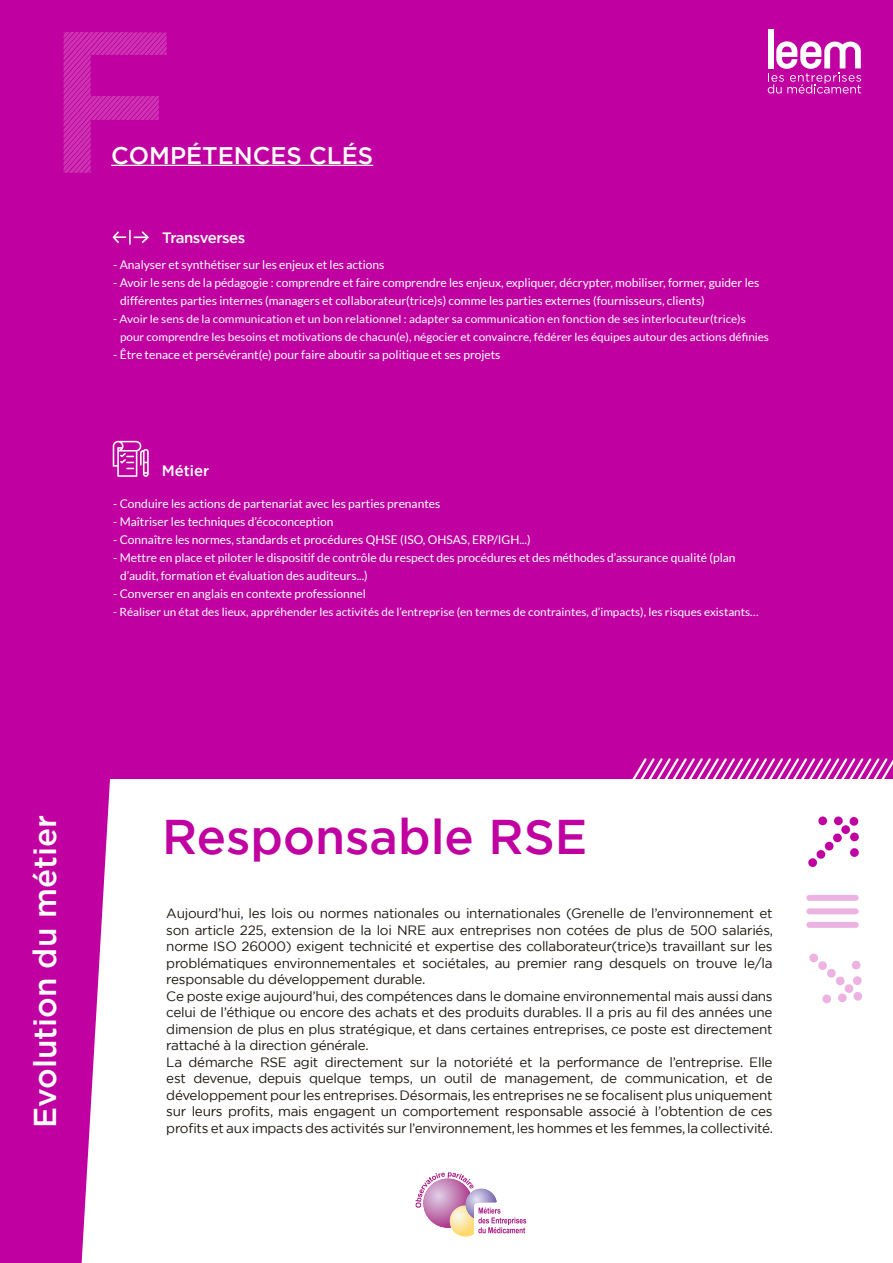
<style>
.page{position:relative;width:893px;height:1263px;background:#fff}
.page>*{position:absolute;margin:0;border:0;box-sizing:border-box;transform-origin:0 0}
.t1{font:500 48.6px "Gotham";color:#c000a0}
.t2{font:500 31.5px "Gotham";color:#fff}
.t3{font:500 24px "Gotham";color:#fff}
.t4{font:500 15px "Gotham";letter-spacing:-.03em;color:#fff}
.t5{font:13.5px/16.5px "Gotham";letter-spacing:-.02em;color:#1d160f}
.t6{font:12px/18px "Lato";color:#fff}
.t7{font:11.25px/18px "Lato";color:#fff;scale:1.05 1}
.t8{font:11.25px "Lato";color:#fff;scale:1.04 1}
</style>
<div class="page">
<div style="left:0;top:0;width:893px;height:779px;background:#c000a0"></div>
<svg style="left:632px;top:758px;width:261px;height:21px"></svg>
<hr style="left:111px;top:165px;width:262px;height:1px;background:#fff">
<svg style="left:113px;top:230px;width:36px;height:14px"></svg>
<svg style="left:113px;top:441px;width:36px;height:36px"></svg>
<svg style="left:416px;top:1172px;width:110px;height:65px"></svg>
<svg style="left:0;top:779px;width:110px;height:484px;background:#c820ac"></svg>
<div style="left:809px;top:895px;width:47px;height:6px;background:#ecb3e2"></div>
<div style="left:809px;top:908px;width:47px;height:6px;background:#ecb3e2"></div>
<div style="left:809px;top:922px;width:47px;height:6px;background:#ecb3e2"></div>
<div style="left:850px;top:817px;width:8px;height:9px;background:#c000a0;border-radius:50%"></div>
<div style="left:841px;top:825px;width:9px;height:9px;background:#c000a0;border-radius:50%"></div>
<div style="left:833px;top:833px;width:9px;height:9px;background:#c000a0;border-radius:50%"></div>
<div style="left:825px;top:842px;width:8px;height:8px;background:#c000a0;border-radius:50%"></div>
<div style="left:816px;top:850px;width:9px;height:9px;background:#c000a0;border-radius:50%"></div>
<div style="left:808px;top:858px;width:9px;height:9px;background:#c000a0;border-radius:50%"></div>
<div style="left:834px;top:816px;width:9px;height:9px;background:#c000a0;border-radius:50%"></div>
<div style="left:818px;top:816px;width:9px;height:9px;background:#c000a0;border-radius:50%"></div>
<div style="left:850px;top:832px;width:9px;height:9px;background:#c000a0;border-radius:50%"></div>
<div style="left:850px;top:848px;width:9px;height:9px;background:#c000a0;border-radius:50%"></div>
<svg style="left:853px;top:992px;width:9px;height:9px"></svg>
<svg style="left:844px;top:984px;width:9px;height:9px"></svg>
<svg style="left:836px;top:976px;width:9px;height:9px"></svg>
<svg style="left:827px;top:969px;width:9px;height:9px"></svg>
<svg style="left:818px;top:961px;width:9px;height:9px"></svg>
<svg style="left:809px;top:953px;width:9px;height:9px"></svg>
<svg style="left:853px;top:976px;width:9px;height:9px"></svg>
<svg style="left:852px;top:960px;width:9px;height:9px"></svg>
<svg style="left:838px;top:993px;width:9px;height:9px"></svg>
<svg style="left:822px;top:994px;width:9px;height:9px"></svg>
<div style="left:768px;top:29px;width:6px;height:39px;background:#fff"></div>
<svg style="left:768px;top:41px;width:93px;height:53px"></svg>
<svg style="left:64px;top:32px;width:102px;height:140px"></svg>
<h3 class="t3" style="left:111px;top:139px;width:264px">COMPÉTENCES CLÉS</h3>
<p class="t4" style="left:162px;top:228px;width:85px">Transverses</p>
<p class="t6" style="left:113px;top:256px;width:272px">- Analyser et synthétiser sur les enjeux et les actions</p>
<p class="t6" style="left:120px;top:274px;width:640px;text-indent:-7px">- Avoir le sens de la pédagogie : comprendre et faire comprendre les enjeux, expliquer, décrypter, mobiliser, former, guider les différentes parties internes (managers et collaborateur(trice)s) comme les parties externes (fournisseurs, clients)</p>
<p class="t7" style="left:120px;top:310px;width:620px;text-indent:-7px">- Avoir le sens de la communication et un bon relationnel : adapter sa communication en fonction de ses interlocuteur(trice)s pour comprendre les besoins et motivations de chacun(e), négocier et convaincre, fédérer les équipes autour des actions définies</p>
<p class="t6" style="left:113px;top:346px;width:389px">- Être tenace et persévérant(e) pour faire aboutir sa politique et ses projets</p>
<p class="t4" style="left:162px;top:460px;width:49px">Métier</p>
<p class="t6" style="left:113px;top:494px;width:329px">- Conduire les actions de partenariat avec les parties prenantes</p>
<p class="t6" style="left:113px;top:512px;width:222px">- Maîtriser les techniques d’écoconception</p>
<p class="t6" style="left:113px;top:530px;width:419px">- Connaître les normes, standards et procédures QHSE (ISO, OHSAS, ERP/IGH...)</p>
<p class="t6" style="left:120px;top:548px;width:617px;text-indent:-7px">- Mettre en place et piloter le dispositif de contrôle du respect des procédures et des méthodes d’assurance qualité (plan d’audit, formation et évaluation des auditeurs...)</p>
<p class="t6" style="left:113px;top:584px;width:254px">- Converser en anglais en contexte professionnel</p>
<p class="t8" style="left:113px;top:605px;width:622px">- Réaliser un état des lieux, appréhender les activités de l’entreprise (en termes de contraintes, d’impacts), les risques existants…</p>
<h2 class="t2" style="left:24px;top:1128px;width:314px;rotate:-90deg">Evolution du métier</h2>
<h1 class="t1" style="left:162px;top:805px;width:427px">Responsable RSE</h1>
<p class="t5" style="left:166px;top:905px;width:608px">Aujourd’hui, les lois ou normes nationales ou internationales (Grenelle de l’environnement et son article 225, extension de la loi NRE aux entreprises non cotées de plus de 500 salariés, norme ISO 26000) exigent technicité et expertise des collaborateur(trice)s travaillant sur les problématiques environnementales et sociétales, au premier rang desquels on trouve le/la responsable du développement durable.<br>Ce poste exige aujourd’hui, des compétences dans le domaine environnemental mais aussi dans celui de l’éthique ou encore des achats et des produits durables. Il a pris au fil des années une dimension de plus en plus stratégique, et dans certaines entreprises, ce poste est directement rattaché à la direction générale.<br>La démarche RSE agit directement sur la notoriété et la performance de l’entreprise. Elle est devenue, depuis quelque temps, un outil de management, de communication, et de développement pour les entreprises. Désormais, les entreprises ne se focalisent plus uniquement sur leurs profits, mais engagent un comportement responsable associé à l’obtention de ces</p>
<p class="t5" style="left:166px;top:1119px;width:608px">profits et aux impacts des activités sur l’environnement, les hommes et les femmes, la collectivité.</p>
</div>
